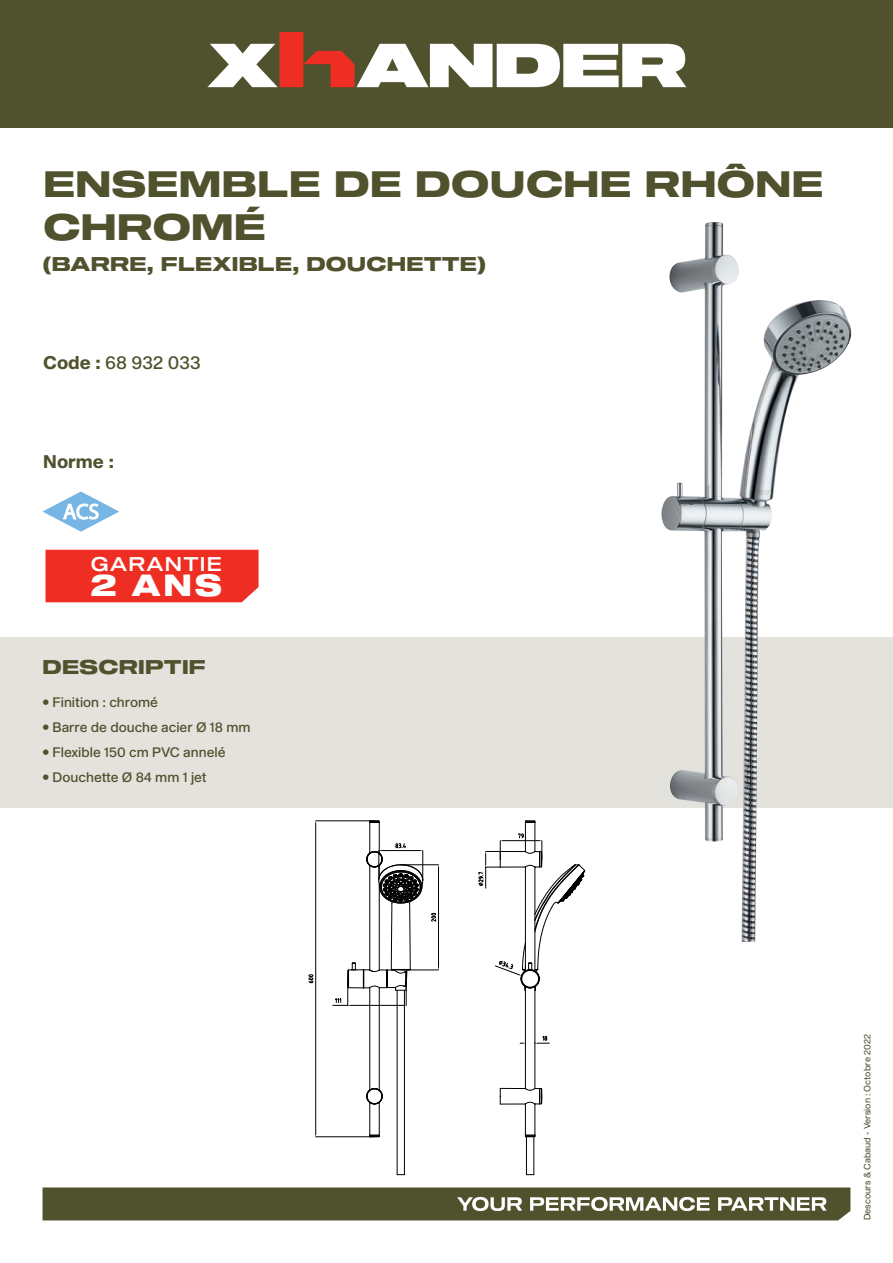
<style>
.page{position:relative;width:893px;height:1263px;background:#fff}
.page>*{position:absolute;margin:0;border:0;box-sizing:border-box;transform-origin:0 0}
.t1{font:36px/43.2px "Shapiro 75 Heavy Extd";letter-spacing:.01em;color:#50512d}
.t2{font:30px "Shapiro 85 Super Heavy Wide";color:#fff}
.t3{font:19.5px "Shapiro 75 Heavy Extd";letter-spacing:.01em;color:#50512d}
.t4{font:19.5px "Shapiro 55 Middle Wide";letter-spacing:.06em;color:#fff}
.t5{font:18px "Shapiro 55 Middle";color:#50512d}
.t6{font:800 18px "Shapiro 75";color:#50512d}
.t7{font:13.5px "Shapiro 55 Middle";color:#50512d}
.t8{font:9px "Shapiro 45 Welter";color:#50512d}
.s1{font-family:"Shapiro 75";font-weight:800}
</style>
<div class="page">
<svg style="left:43px;top:1187px;width:807px;height:33px"></svg>
<div style="left:0;top:0;width:893px;height:128px;background:#50512d"></div>
<svg style="left:207px;top:32px;width:479px;height:55px"></svg>
<div style="left:0;top:638px;width:893px;height:170px;background:#e3e2dc"></div>
<div style="left:45px;top:550px;width:214px;height:52px;background:#ee2e22"></div>
<svg style="left:43px;top:491px;width:76px;height:41px"></svg>
<svg style="left:374px;top:821px;width:162px;height:354px"></svg>
<svg style="left:525px;top:820px;width:10px;height:3px"></svg>
<hr style="left:316px;top:1136px;width:58px;height:1px;background:#000">
<hr style="left:316px;top:820px;width:58px;height:1px;background:#000">
<hr style="left:315px;top:823px;width:1px;height:311px;background:#000">
<svg style="left:309px;top:974px;width:4px;height:9px"></svg>
<svg style="left:333px;top:820px;width:90px;height:317px"></svg>
<hr style="left:401px;top:864px;width:37px;height:1px;background:#000">
<hr style="left:401px;top:970px;width:37px;height:1px;background:#000">
<hr style="left:438px;top:867px;width:1px;height:100px;background:#000">
<svg style="left:431px;top:913px;width:5px;height:8px"></svg>
<svg style="left:479px;top:834px;width:106px;height:341px"></svg>
<img style="left:661px;top:222px;width:191px;height:720px">
<h1 class="t1" style="left:43px;top:164px;width:782px">ENSEMBLE DE DOUCHE RHÔNE<br>CHROMÉ</h1>
<h3 class="t3" style="left:43px;top:250px;width:444px">(BARRE, FLEXIBLE, DOUCHETTE(</h3>
<h3 class="t5" style="left:43px;top:350px;width:159px"><span class="s1">Code :</span> 68 932 033</h3>
<h3 class="t6" style="left:43px;top:448px;width:72px">Norme :</h3>
<h3 class="t4" style="left:91px;top:550px;width:133px">GARANTIE</h3>
<h2 class="t2" style="left:132px;top:564px;width:92px">ANS</h2>
<h2 class="t2" style="left:91px;top:564px;width:27px">2</h2>
<h3 class="t3" style="left:43px;top:653px;width:165px">DESCRIPTIF</h3>
<p class="t7" style="left:43px;top:693px;width:117px">• Finition : chromé</p>
<p class="t7" style="left:43px;top:718px;width:210px">• Barre de douche acier Ø 18 mm</p>
<p class="t7" style="left:43px;top:742px;width:185px">• Flexible 150 cm PVC annelé</p>
<p class="t7" style="left:43px;top:767px;width:166px">• Douchette Ø 84 mm 1 jet</p>
<p class="t8" style="left:861px;top:1220px;width:188px;rotate:-90deg">Descours &amp; Cabaud - Version : Octobre 2022</p>
</div>
